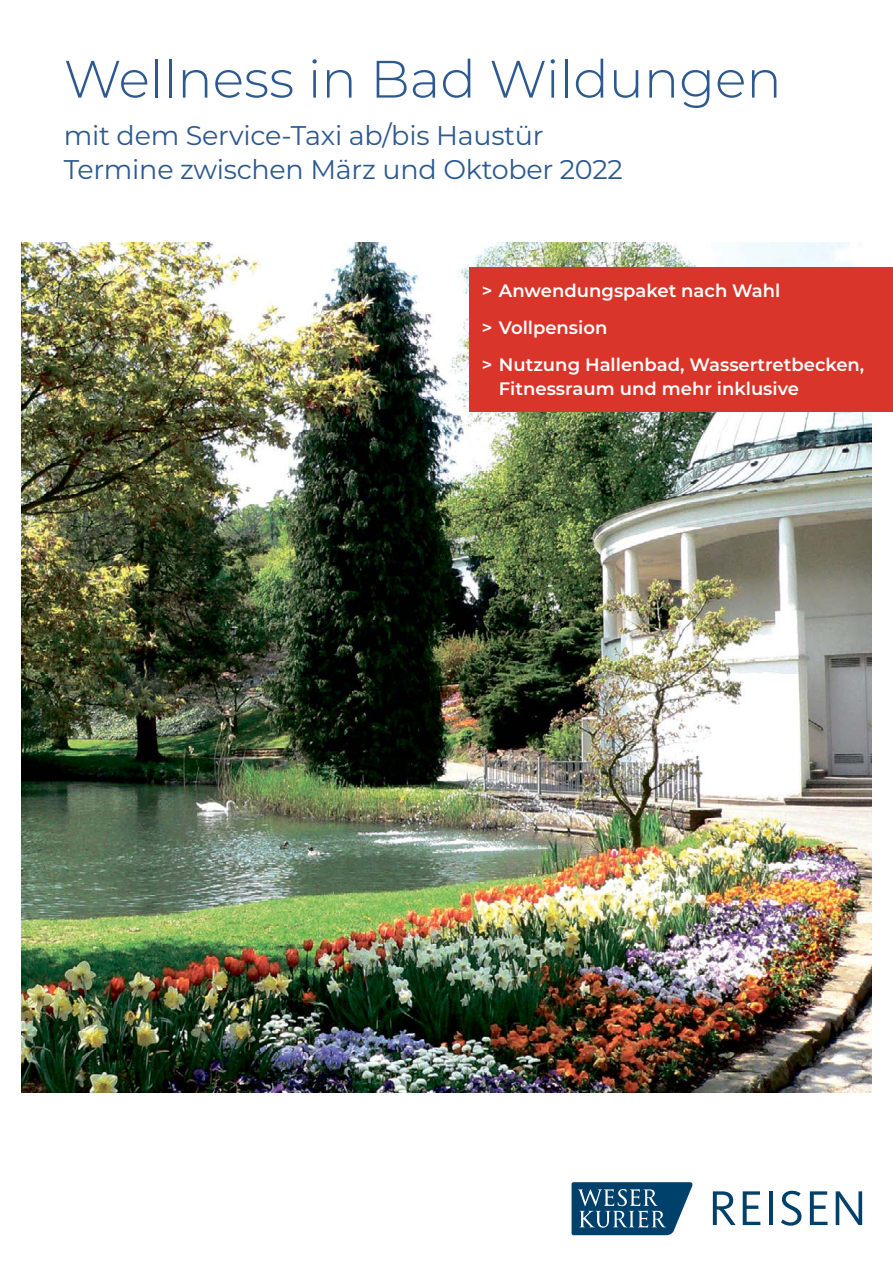
<style>
.page{position:relative;width:893px;height:1263px;background:#fff}
.page>*{position:absolute;margin:0;border:0;box-sizing:border-box;transform-origin:0 0}
.t1{font:300 52.5px "Montserrat";color:#2c5990}
.t2{font:27px/34.5px "Montserrat";letter-spacing:-.01em;color:#2c5990}
.t3{font:600 18px/36.8px "Montserrat";color:#fff}
</style>
<div class="page">
<svg style="left:713px;top:1191px;width:23px;height:34px"></svg>
<svg style="left:743px;top:1191px;width:17px;height:34px"></svg>
<hr style="left:769px;top:1191px;width:4px;height:34px;background:#00416c">
<svg style="left:781px;top:1191px;width:20px;height:35px"></svg>
<svg style="left:810px;top:1191px;width:17px;height:34px"></svg>
<svg style="left:836px;top:1191px;width:26px;height:34px"></svg>
<svg style="left:572px;top:1182px;width:121px;height:53px;background:#35688a"></svg>
<img style="left:21px;top:242px;width:851px;height:851px">
<div style="left:469px;top:267px;width:424px;height:145px;background:#da352a"></div>
<h1 class="t1" style="left:64px;top:43px;width:719px">Wellness in Bad Wildungen</h1>
<h2 class="t2" style="left:64px;top:117px;width:561px">mit dem Service-Taxi ab/bis Haustür<br>Termine zwischen März und Oktober 2022</h2>
<p class="t3" style="left:482px;top:272px;width:384px">&gt; Anwendungspaket nach Wahl<br>&gt; Vollpension<br>&gt; Nutzung Hallenbad, Wassertretbecken,</p>
<p class="t3" style="left:499px;top:369px;width:302px">Fitnessraum und mehr inklusive</p>
</div>
